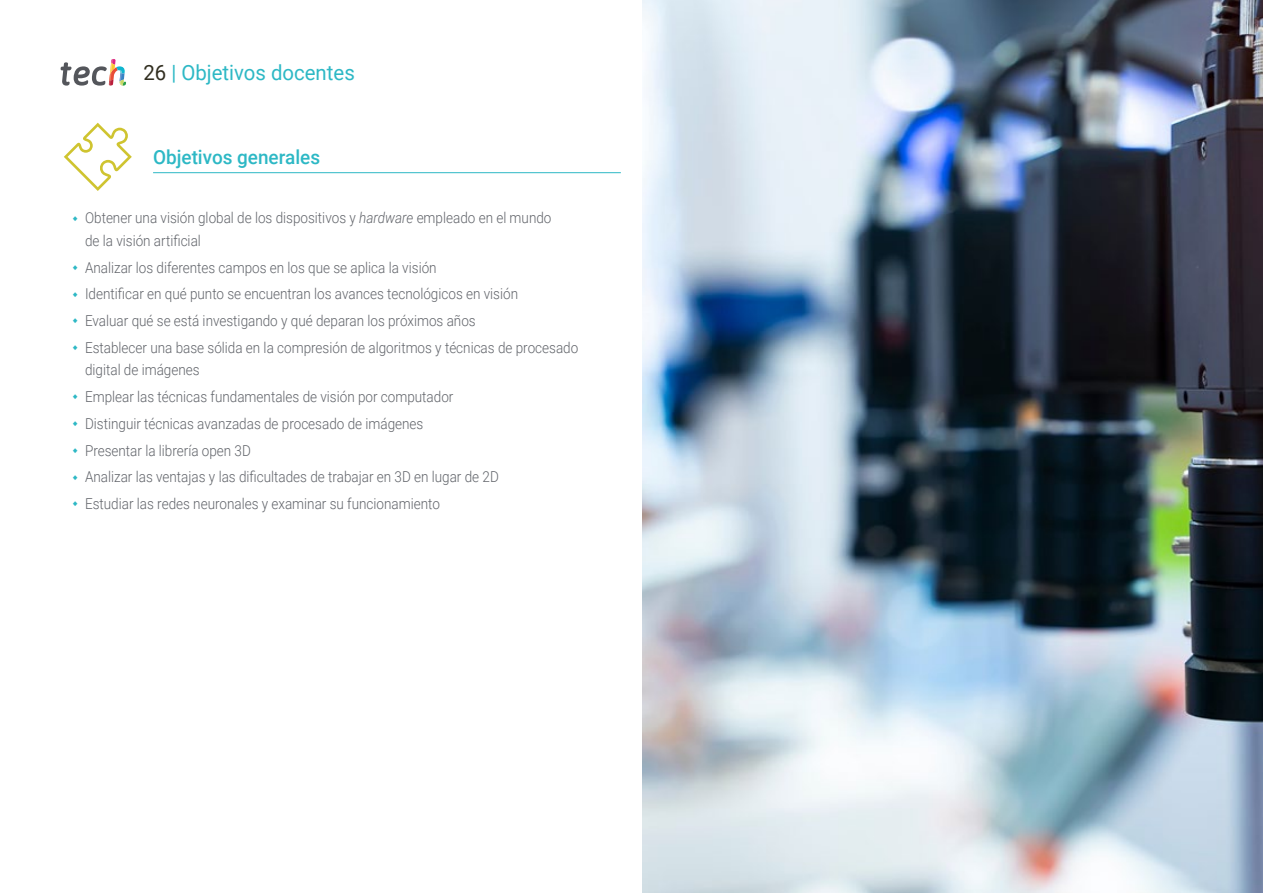
<style>
.page{position:relative;width:1263px;height:893px;background:#fff}
.page>*{position:absolute;margin:0;border:0;box-sizing:border-box;transform-origin:0 0}
.t1{font:21px "Roboto";color:#2db8c5}
.t2{font:500 19.5px "Roboto";color:#2db8c5}
.t3{font:300 15px/26.7px "Roboto";color:#61646a;scale:.9 1}
.s1{color:#312e20}
.s2{font-style:italic}
</style>
<div class="page">
<hr style="left:153px;top:172px;width:468px;height:1px;background:#2db8c5">
<svg style="left:64px;top:123px;width:68px;height:68px"></svg>
<img style="left:642px;top:0;width:621px;height:893px">
<svg style="left:61px;top:59px;width:65px;height:27px"></svg>
<h1 class="t1" style="left:144px;top:57px;width:213px"><span class="s1">26</span> | Objetivos docentes</h1>
<h2 class="t2" style="left:153px;top:144px;width:169px">Objetivos generales</h2>
<p class="t3" style="left:85px;top:206px;width:520px;line-height:22.5px">Obtener una visión global de los dispositivos y <span class="s2">hardware</span> empleado en el mundo de la visión artificial</p>
<p class="t3" style="left:85px;top:253px;width:550px">Analizar los diferentes campos en los que se aplica la visión<br>Identificar en qué punto se encuentran los avances tecnológicos en visión<br>Evaluar qué se está investigando y qué deparan los próximos años<br>Establecer una base sólida en la compresión de algoritmos y técnicas de procesado</p>
<p class="t3" style="left:85px;top:356px;width:461px">digital de imágenes<br>Emplear las técnicas fundamentales de visión por computador Distinguir técnicas avanzadas de procesado de imágenes<br>Presentar la librería open 3D<br>Analizar las ventajas y las dificultades de trabajar en 3D en lugar de 2D Estudiar las redes neuronales y examinar su funcionamiento</p>
</div>
